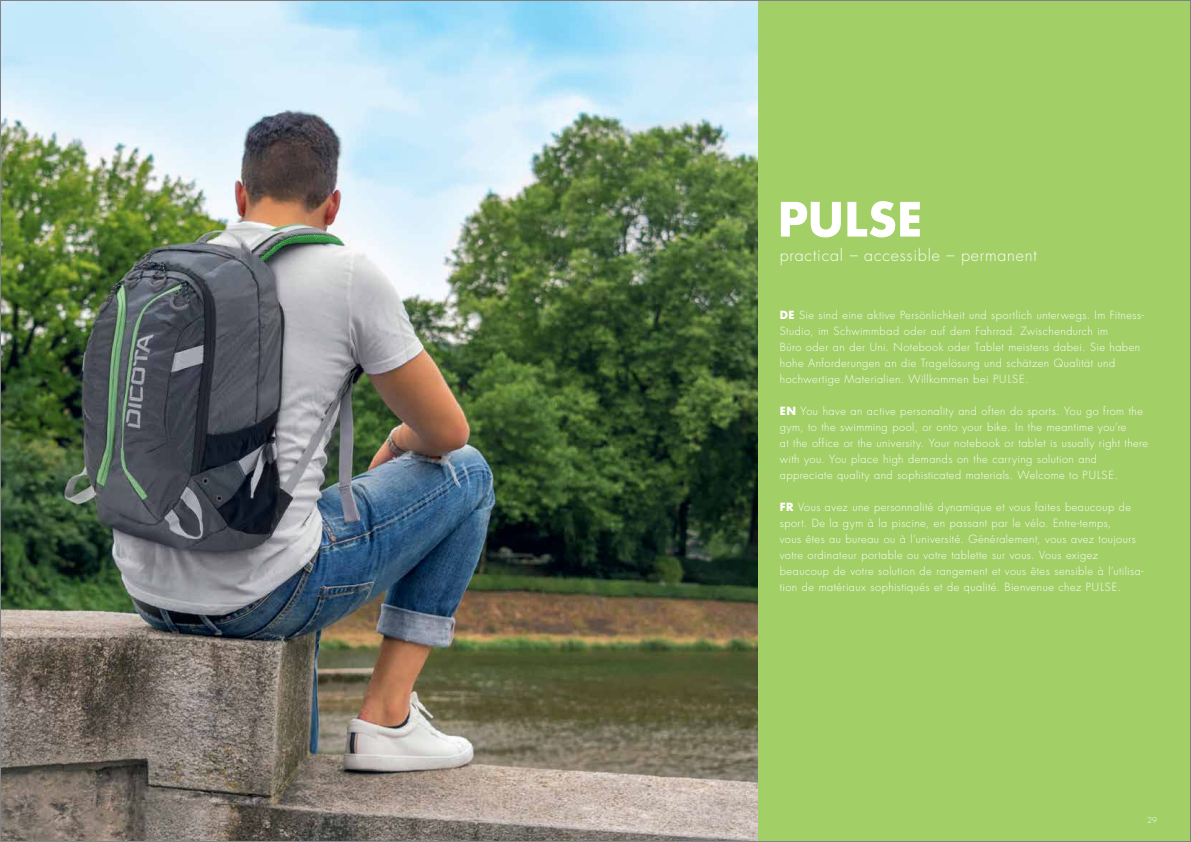
<style>
.page{position:relative;width:1191px;height:842px;background:#fff}
.page>*{position:absolute;margin:0;border:0;box-sizing:border-box;transform-origin:0 0}
.t1{font:700 52px "Dicota Futura EF";letter-spacing:-.015em;color:#fff}
.t2{font:300 16px "Futura Std";letter-spacing:.05em;color:#fff}
.t3{font:300 11px/16px "Futura Std";letter-spacing:.04em;color:#fff}
.t4{font:300 8px "Futura Std";color:#fff}
.s1{font-weight:700}
</style>
<div class="page">
<div style="left:757px;top:0;width:434px;height:842px;background:#a3cf67"></div>
<img style="left:2px;top:2px;width:755px;height:838px">
<h1 class="t1" style="left:777px;top:188px;width:146px">PULSE</h1>
<h2 class="t2" style="left:780px;top:246px;width:258px">practical – accessible – permanent</h2>
<p class="t3" style="left:780px;top:308px;width:366px"><span class="s1">DE</span> Sie sind eine aktive Persönlichkeit und sportlich unterwegs. Im Fitness-Studio, im Schwimmbad oder auf dem Fahrrad. Zwischendurch im<br>Büro oder an der Uni. Notebook oder Tablet meistens dabei. Sie haben hohe Anforderungen an die Tragelösung und schätzen Qualität und hochwertige Materialien. Willkommen bei PULSE.</p>
<p class="t3" style="left:780px;top:404px;width:370px"><span class="s1">EN</span> You have an active personality and often do sports. You go from the gym, to the swimming pool, or onto your bike. In the meantime you’re<br>at the office or the university. Your notebook or tablet is usually right there with you. You place high demands on the carrying solution and appreciate quality and sophisticated materials. Welcome to PULSE.</p>
<p class="t3" style="left:780px;top:500px;width:365px"><span class="s1">FR</span> Vous avez une personnalité dynamique et vous faites beaucoup de sport. De la gym à la piscine, en passant par le vélo. Entre-temps,<br>vous êtes au bureau ou à l’université. Généralement, vous avez toujours votre ordinateur portable ou votre tablette sur vous. Vous exigez beaucoup de votre solution de rangement et vous êtes sensible à l’utilisa&shy;tion de matériaux sophistiqués et de qualité. Bienvenue chez PULSE.</p>
<p class="t4" style="left:1147px;top:815px;width:11px">29</p>
</div>
